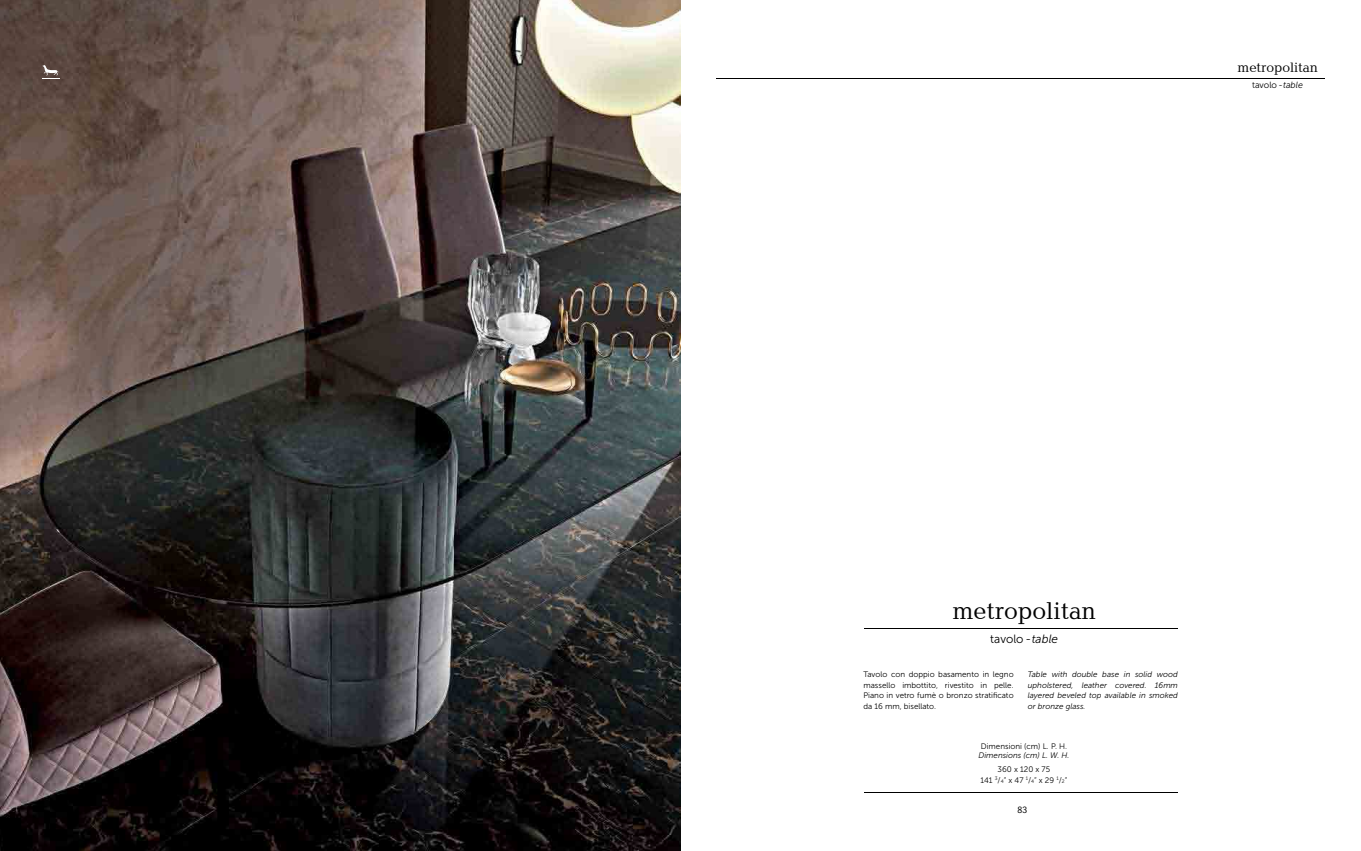
<style>
.page{position:relative;width:1361px;height:851px;background:#fff}
.page>*{position:absolute;margin:0;border:0;box-sizing:border-box;transform-origin:0 0}
.t1{font:25px "Baltica";color:#000}
.t2{font:14px "Baltica";color:#000}
.t3{font:12px "Museo Sans 300";color:#000}
.t4{font:condensed 9.5px "Franklin Gothic";color:#000}
.t5{font:9px "Museo Sans 300";color:#000}
.t6{font:8px/10.5px "Museo Sans 300";color:#000;text-align:center}
.t7{font:italic 8px/10.5px "Museo Sans 300";color:#000;text-align:justify}
.s1{font-style:italic}
.s2{font-size:5px}
</style>
<div class="page">
<img style="left:0;top:0;width:680px;height:850px">
<hr style="left:716px;top:78px;width:608px;height:1px;background:#000">
<svg style="left:43px;top:65px;width:17px;height:14px"></svg>
<hr style="left:864px;top:628px;width:313px;height:1px;background:#000">
<hr style="left:864px;top:791px;width:313px;height:1px;background:#000">
<h2 class="t2" style="left:1237px;top:60px;width:82px">metropolitan</h2>
<p class="t5" style="left:1252px;top:80px;width:52px">tavolo - <span class="s1">table</span></p>
<h1 class="t1" style="left:952px;top:597px;width:145px">metropolitan</h1>
<h3 class="t3" style="left:990px;top:632px;width:69px">tavolo - <span class="s1">table</span></h3>
<p class="t6" style="left:863px;top:669px;width:152px;text-align:justify">Tavolo con doppio basamento in legno massello imbottito, rivestito in pelle.<br>Piano in vetro fumè o bronzo stratificato da 16 mm, bisellato.</p>
<p class="t7" style="left:1028px;top:669px;width:152px">Table with double base in solid wood upholstered, leather covered. 16mm layered beveled top available in smoked or bronze glass.</p>
<p class="t6" style="left:981px;top:741px;width:88px">Dimensioni (cm) L. P. H.</p>
<p class="t7" style="left:978px;top:750px;width:92px">Dimensions (cm) L. W. H.</p>
<p class="t6" style="left:980px;top:764px;width:88px">360 x 120 x 75<br>141 <sup>3</sup>/<span class="s2">4</span>” x 47 <sup>1</sup>/<span class="s2">4</span>” x 29 <sup>1</sup>/<span class="s2">2</span>”</p>
<p class="t4" style="left:1017px;top:804px;width:11px">83</p>
</div>
